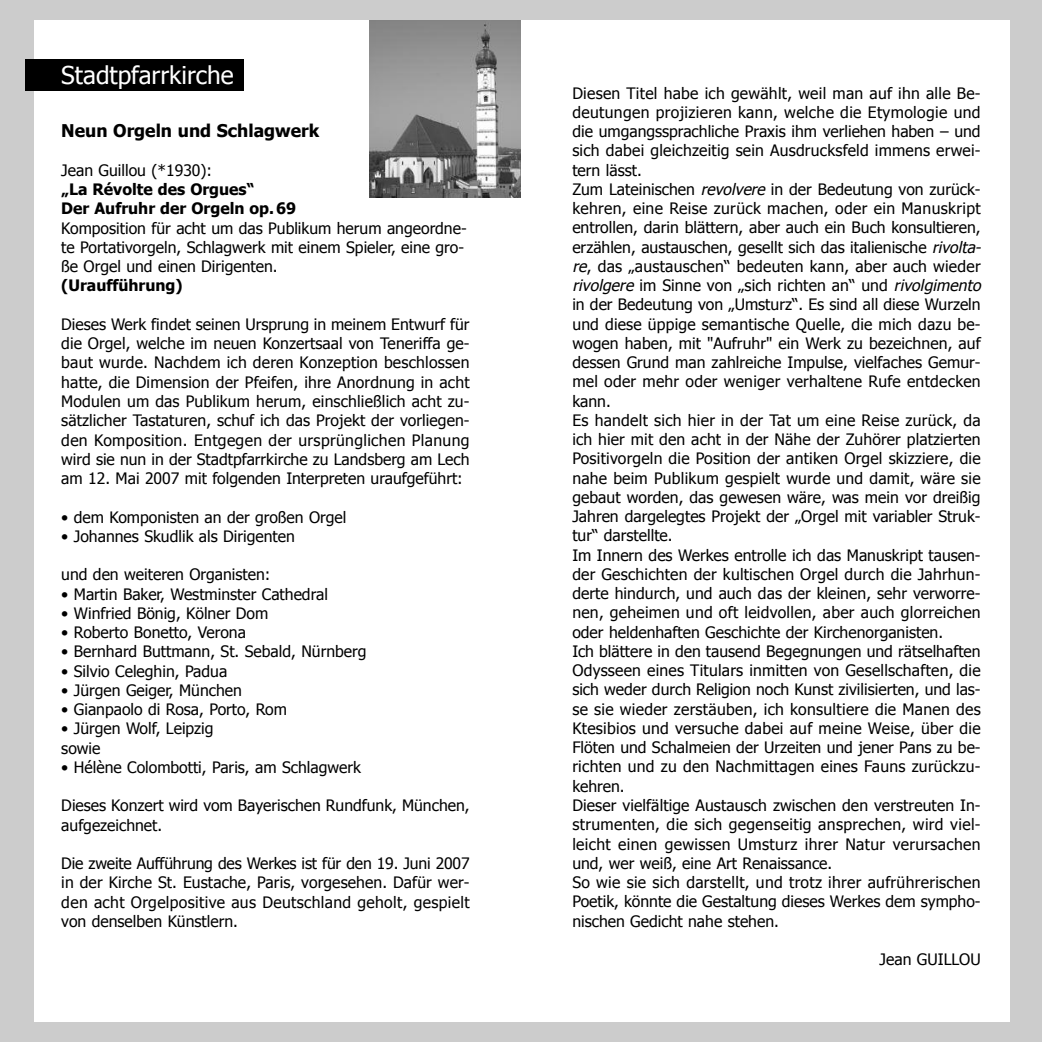
<style>
.page{position:relative;width:1042px;height:1042px;background:#fff}
.page>*{position:absolute;margin:0;border:0;box-sizing:border-box;transform-origin:0 0}
.t1{font:24.5px "Tahoma";color:#fff}
.t2{font:700 17.5px "Tahoma";color:#000}
.t3{font:15.75px/19.2px "Tahoma";color:#000}
.t4{font:700 15.75px/19.2px "Tahoma";color:#000}
.s1{font-style:italic}
</style>
<div class="page">
<div style="left:0;top:0;width:34px;height:1042px;background:#ccc"></div>
<div style="left:0;top:1022px;width:524px;height:20px;background:#ccc"></div>
<img style="left:370px;top:20px;width:151px;height:177px">
<div style="left:1010px;top:0;width:32px;height:1042px;background:#ccc"></div>
<div style="left:519px;top:1022px;width:523px;height:20px;background:#ccc"></div>
<div style="left:518px;top:0;width:524px;height:20px;background:#ccc"></div>
<div style="left:26px;top:60px;width:218px;height:31px;background:#000"></div>
<div style="left:0;top:0;width:524px;height:20px;background:#ccc"></div>
<h1 class="t1" style="left:61px;top:59px;width:174px">Stadtpfarrkirche</h1>
<p class="t2" style="left:61px;top:120px;width:259px">Neun Orgeln und Schlagwerk</p>
<p class="t3" style="left:61px;top:160px;width:152px">Jean Guillou (*1930):</p>
<p class="t4" style="left:61px;top:179px;width:236px">„La Révolte des Orgues“<br>Der Aufruhr der Orgeln op.69</p>
<p class="t3" style="left:61px;top:218px;width:407px">Komposition für acht um das Publikum herum angeordne&shy;te Portativorgeln, Schlagwerk mit einem Spieler, eine gro&shy;ße Orgel und einen Dirigenten.</p>
<p class="t4" style="left:61px;top:276px;width:123px">(Uraufführung)</p>
<p class="t3" style="left:61px;top:314px;width:410px;text-align:justify">Dieses Werk findet seinen Ursprung in meinem Entwurf für die Orgel, welche im neuen Konzertsaal von Teneriffa ge&shy;baut wurde. Nachdem ich deren Konzeption beschlossen hatte, die Dimension der Pfeifen, ihre Anordnung in acht Modulen um das Publikum herum, einschließlich acht zu&shy;sätzlicher Tastaturen, schuf ich das Projekt der vorliegen&shy;den Komposition. Entgegen der ursprünglichen Planung wird sie nun in der Stadtpfarrkirche zu Landsberg am Lech am 12. Mai 2007 mit folgenden Interpreten uraufgeführt:</p>
<p class="t3" style="left:61px;top:507px;width:287px">• dem Komponisten an der großen Orgel</p>
<p class="t3" style="left:61px;top:526px;width:235px">• Johannes Skudlik als Dirigenten</p>
<p class="t3" style="left:61px;top:564px;width:211px">und den weiteren Organisten:</p>
<p class="t3" style="left:61px;top:584px;width:268px">• Martin Baker, Westminster Cathedral</p>
<p class="t3" style="left:61px;top:603px;width:208px">• Winfried Bönig, Kölner Dom</p>
<p class="t3" style="left:61px;top:622px;width:186px">• Roberto Bonetto, Verona</p>
<p class="t3" style="left:61px;top:641px;width:307px">• Bernhard Buttmann, St. Sebald, Nürnberg</p>
<p class="t3" style="left:61px;top:661px;width:168px">• Silvio Celeghin, Padua</p>
<p class="t3" style="left:61px;top:680px;width:182px">• Jürgen Geiger, München</p>
<p class="t3" style="left:61px;top:699px;width:227px">• Gianpaolo di Rosa, Porto, Rom</p>
<p class="t3" style="left:61px;top:718px;width:154px">• Jürgen Wolf, Leipzig sowie</p>
<p class="t3" style="left:61px;top:757px;width:301px">• Hélène Colombotti, Paris, am Schlagwerk</p>
<p class="t3" style="left:61px;top:795px;width:410px">Dieses Konzert wird vom Bayerischen Rundfunk, München, aufgezeichnet.</p>
<p class="t3" style="left:61px;top:853px;width:410px;text-align:justify">Die zweite Aufführung des Werkes ist für den 19. Juni 2007 in der Kirche St. Eustache, Paris, vorgesehen. Dafür wer&shy;den acht Orgelpositive aus Deutschland geholt, gespielt von denselben Künstlern.</p>
<p class="t3" style="left:572px;top:83px;width:413px">Diesen Titel habe ich gewählt, weil man auf ihn alle Be&shy;deutungen projizieren kann, welche die Etymologie und die umgangssprachliche Praxis ihm verliehen haben – und sich dabei gleichzeitig sein Ausdrucksfeld immens erwei&shy;tern lässt.<br>Zum Lateinischen <span class="s1">revolvere</span> in der Bedeutung von zurück&shy;kehren, eine Reise zurück machen, oder ein Manuskript entrollen, darin blättern, aber auch ein Buch konsultieren, erzählen, austauschen, gesellt sich das italienische <span class="s1">rivolta&shy;re</span>, das „austauschen“ bedeuten kann, aber auch wieder <span class="s1">rivolgere</span> im Sinne von „sich richten an“ und <span class="s1">rivolgimento </span>in der Bedeutung von „Umsturz“. Es sind all diese Wurzeln und diese üppige semantische Quelle, die mich dazu be&shy;wogen haben, mit "Aufruhr" ein Werk zu bezeichnen, auf dessen Grund man zahlreiche Impulse, vielfaches Gemur&shy;mel oder mehr oder weniger verhaltene Rufe entdecken kann.<br>Es handelt sich hier in der Tat um eine Reise zurück, da ich hier mit den acht in der Nähe der Zuhörer platzierten Positivorgeln die Position der antiken Orgel skizziere, die nahe beim Publikum gespielt wurde und damit, wäre sie gebaut worden, das gewesen wäre, was mein vor dreißig Jahren dargelegtes Projekt der „Orgel mit variabler Struk&shy;tur“ darstellte.<br>Im Innern des Werkes entrolle ich das Manuskript tausen&shy;der Geschichten der kultischen Orgel durch die Jahrhun&shy;derte hindurch, und auch das der kleinen, sehr verworre&shy;nen, geheimen und oft leidvollen, aber auch glorreichen oder heldenhaften Geschichte der Kirchenorganisten.<br>Ich blättere in den tausend Begegnungen und rätselhaften Odysseen eines Titulars inmitten von Gesellschaften, die sich weder durch Religion noch Kunst zivilisierten, und las&shy;se sie wieder zerstäuben, ich konsultiere die Manen des Ktesibios und versuche dabei auf meine Weise, über die Flöten und Schalmeien der Urzeiten und jener Pans zu be&shy;richten und zu den Nachmittagen eines Fauns zurückzu&shy;kehren.<br>Dieser vielfältige Austausch zwischen den verstreuten In&shy;strumenten, die sich gegenseitig ansprechen, wird viel&shy;leicht einen gewissen Umsturz ihrer Natur verursachen und, wer weiß, eine Art Renaissance.<br>So wie sie sich darstellt, und trotz ihrer aufrührerischen Poetik, könnte die Gestaltung dieses Werkes dem sympho&shy;nischen Gedicht nahe stehen.</p>
<p class="t3" style="left:879px;top:949px;width:103px">Jean GUILLOU</p>
</div>
